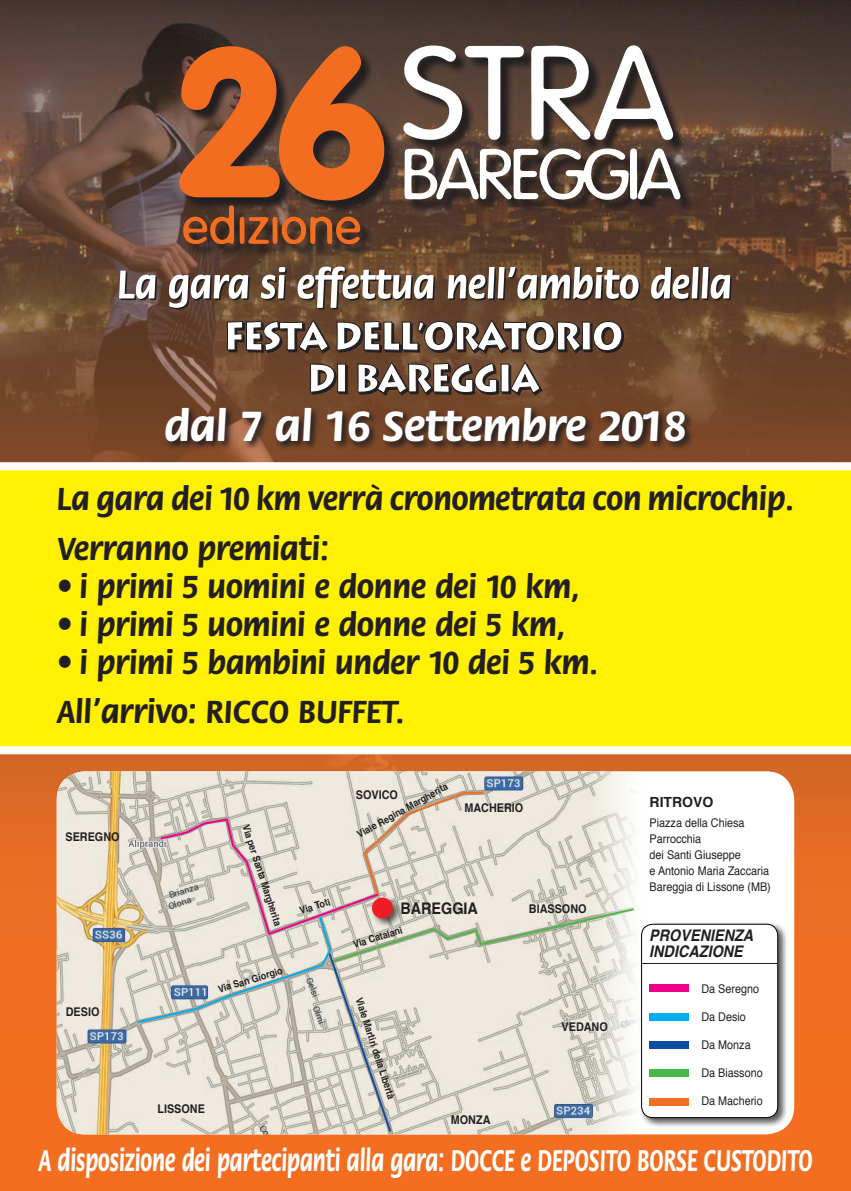
<style>
.page{position:relative;width:851px;height:1191px;background:#fff}
.page>*{position:absolute;margin:0;border:0;box-sizing:border-box;transform-origin:0 0}
.t1{font:700 45px "Flora";color:#fff}
.t2{font:700 34px/49.4px "Flora";color:#231f20;scale:.95 1}
.t3{font:700 34px/49.4px "Flora";color:#231f20;scale:.94 1}
.t4{font:700 32px "Flora";color:#fff;scale:.7 1}
.t5{font:italic 700 16px/16px "Helvetica";color:#231f20;scale:.9 1}
.t6{font:700 16px "Helvetica";color:#231f20;scale:.9 1}
.t7{font:700 14px "Helvetica";color:#231f20}
.t8{font:12px/16px "Helvetica";color:#231f20;scale:.9 1}
.t9{font:700 12px "Helvetica";color:#231f20;scale:.9 1}
.t10{font:700 10px "Helvetica";color:#231f20;scale:.9 1}
</style>
<div class="page">
<div style="left:0;top:0;width:850px;height:1191px;background:#f36e21"></div>
<img style="left:0;top:0;width:850px;height:869px">
<div style="left:0;top:462px;width:850px;height:292px;background:#fff101"></div>
<div style="left:57px;top:771px;width:737px;height:363px;background:#fff;border-radius:28px"></div>
<img style="left:57px;top:771px;width:585px;height:363px">
<svg style="left:119px;top:271px;width:38px;height:29px"></svg>
<svg style="left:169px;top:275px;width:81px;height:34px;background:#a0938b"></svg>
<svg style="left:261px;top:267px;width:26px;height:33px"></svg>
<svg style="left:297px;top:266px;width:138px;height:43px;background:#9a897a"></svg>
<svg style="left:447px;top:267px;width:193px;height:33px;background:#9f9085"></svg>
<svg style="left:651px;top:267px;width:80px;height:33px;background:#a3978f"></svg>
<svg style="left:310px;top:363px;width:38px;height:31px"></svg>
<svg style="left:357px;top:362px;width:185px;height:34px;background:#95877d"></svg>
<svg style="left:227px;top:320px;width:397px;height:34px;background:#92857c"></svg>
<svg style="left:164px;top:406px;width:530px;height:45px;background:#603c27"></svg>
<div style="left:638px;top:921px;width:149px;height:207px;background:#231f20;opacity:.75"></div>
<div style="left:641px;top:924px;width:136px;height:193px;background:#fff;border-radius:11px"></div>
<div style="left:641px;top:923px;width:137px;height:195px;border:1px solid #000;border-radius:11px"></div>
<hr style="left:642px;top:963px;width:135px;height:1px;background:#231f20">
<div style="left:649px;top:984px;width:39px;height:8px;background:#ed028c"></div>
<div style="left:649px;top:1012px;width:39px;height:8px;background:#00aeef"></div>
<div style="left:649px;top:1041px;width:39px;height:8px;background:#0d4da1"></div>
<div style="left:649px;top:1069px;width:39px;height:8px;background:#4cb848"></div>
<div style="left:649px;top:1097px;width:39px;height:8px;background:#f36e21"></div>
<svg style="left:135px;top:791px;width:501px;height:343px;background:#dedad0"></svg>
<svg style="left:185px;top:47px;width:509px;height:211px;background:#563d2d"></svg>
<svg style="left:531px;top:44px;width:142px;height:96px;background:#918680"></svg>
<svg style="left:400px;top:44px;width:124px;height:96px;background:#887b74"></svg>
<svg style="left:404px;top:147px;width:276px;height:57px;background:#8a7f7a"></svg>
<svg style="left:179px;top:46px;width:205px;height:201px"></svg>
<h1 class="t1" style="left:164px;top:402px;width:523px">dal 7 al 16 Settembre 2018</h1>
<h2 class="t3" style="left:57px;top:475px;width:786px">La gara dei 10 km verrà cronometrata con microchip.<br>Verranno premiati:</h2>
<h2 class="t2" style="left:57px;top:562px;width:552px">• i primi 5 uomini e donne dei 10 km,</h2>
<h2 class="t2" style="left:57px;top:600px;width:537px">• i primi 5 uomini e donne dei 5 km,</h2>
<h2 class="t2" style="left:57px;top:638px;width:571px">• i primi 5 bambini under 10 dei 5 km.<br>All’arrivo: RICCO BUFFET.</h2>
<p class="t9" style="left:65px;top:832px;width:62px">SEREGNO</p>
<p class="t9" style="left:66px;top:1007px;width:39px">DESIO</p>
<p class="t10" style="left:250px;top:823px;width:119px;rotate:72deg">Via per Santa Margherita</p>
<p class="t10" style="left:217px;top:985px;width:76px;rotate:-17deg">Via San Giorgio</p>
<p class="t9" style="left:157px;top:1103px;width:54px">LISSONE</p>
<p class="t10" style="left:356px;top:831px;width:115px;rotate:-29deg">Viale Regina Margherita</p>
<p class="t9" style="left:356px;top:789px;width:48px">SOVICO</p>
<p class="t9" style="left:464px;top:802px;width:67px">MACHERIO</p>
<p class="t10" style="left:298px;top:906px;width:37px;rotate:-17deg">Via Toti</p>
<h3 class="t6" style="left:400px;top:901px;width:88px">BAREGGIA</h3>
<p class="t10" style="left:352px;top:940px;width:58px;rotate:-17deg">Via Catalani</p>
<p class="t10" style="left:363px;top:996px;width:120px;rotate:72deg">Viale Martiri della Libertà</p>
<p class="t9" style="left:451px;top:1114px;width:45px">MONZA</p>
<p class="t9" style="left:529px;top:903px;width:66px">BIASSONO</p>
<p class="t9" style="left:561px;top:1022px;width:53px">VEDANO</p>
<p class="t7" style="left:649px;top:796px;width:65px">RITROVO</p>
<p class="t8" style="left:649px;top:815px;width:136px">Piazza della Chiesa<br>Parrocchia<br>dei Santi Giuseppe<br>e Antonio Maria Zaccaria<br>Bareggia di Lissone (MB)</p>
<h3 class="t5" style="left:649px;top:929px;width:117px">PROVENIENZA<br>INDICAZIONE</h3>
<p class="t8" style="left:701px;top:981px;width:66px">Da Seregno</p>
<p class="t8" style="left:701px;top:1009px;width:51px">Da Desio</p>
<p class="t8" style="left:701px;top:1037px;width:56px">Da Monza</p>
<p class="t8" style="left:701px;top:1065px;width:70px">Da Biassono</p>
<p class="t8" style="left:701px;top:1093px;width:70px">Da Macherio</p>
<h3 class="t4" style="left:39px;top:1143px;width:1106px">A disposizione dei partecipanti alla gara: DOCCE e DEPOSITO BORSE CUSTODITO</h3>
</div>
